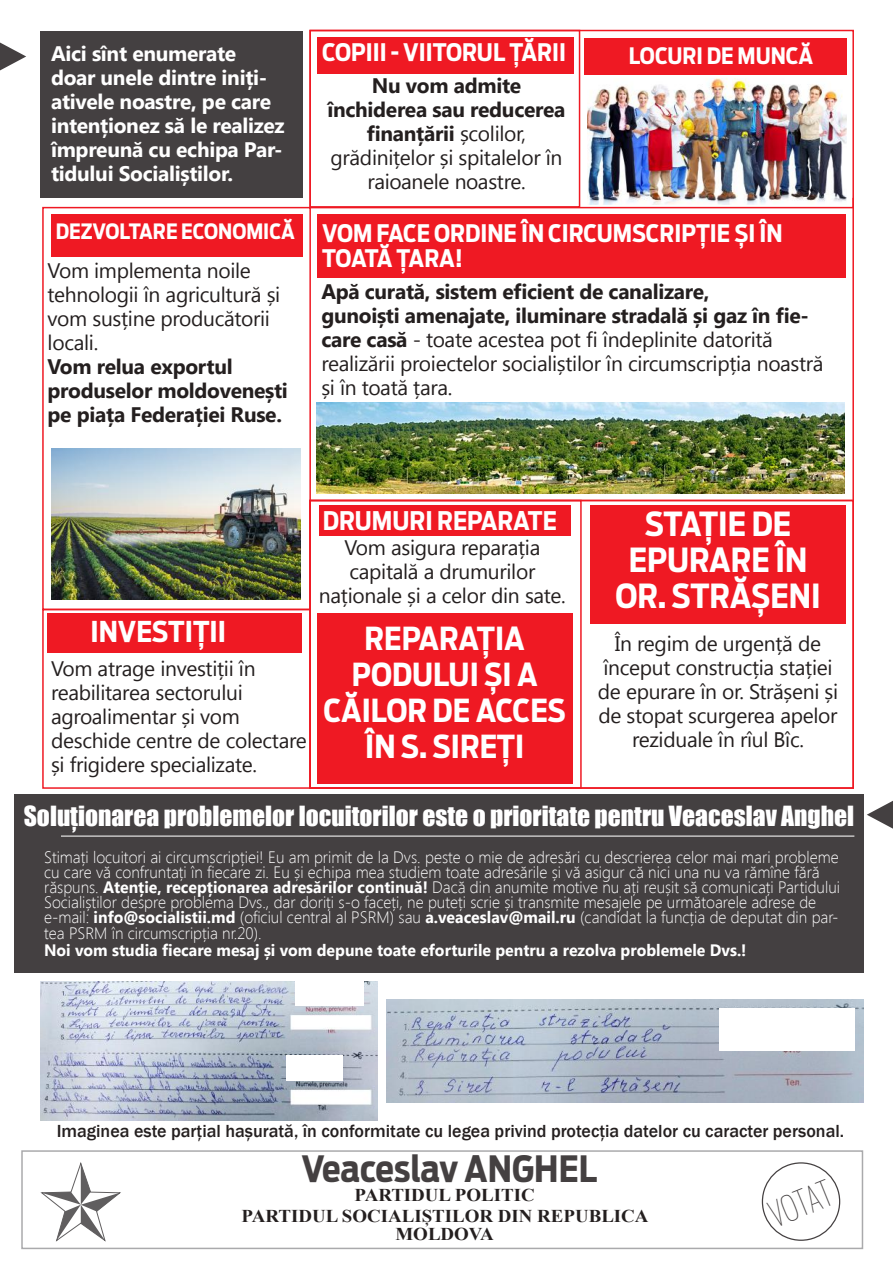
<style>
.page{position:relative;width:893px;height:1263px;background:#fff}
.page>*{position:absolute;margin:0;border:0;box-sizing:border-box;transform-origin:0 0}
.t1{font:700 36px "Ford Antenna Cond";color:#444041}
.t2{font:100 36px "Ford Antenna Extra Cond";color:#444041}
.t3{font:700 33px/36px "Ford Antenna Cond";color:#fff;text-align:center}
.t4{font:700 31.5px/36px "Ford Antenna Cond";color:#fff;text-align:center}
.t5{font:700 28.5px "Ford Antenna Cond";color:#fff}
.t6{font:25.5px "Impact";color:#fff}
.t7{font:700 25.5px "Ford Antenna Cond";color:#fff}
.t8{font:700 24px/25.5px "Ford Antenna Cond";color:#fff}
.t9{font:700 22.5px "Ford Antenna Cond";color:#fff}
.t10{font:21px/24px "Segoe UI";letter-spacing:-.015em;color:#241f1f}
.t11{font:700 21px/24px "Segoe UI";letter-spacing:-.015em;color:#fff}
.t12{font:700 21px/24px "Segoe UI";letter-spacing:-.015em;color:#241f1f}
.t13{font:700 21px "Ford Antenna Cond";color:#fff}
.t14{font:500 18px "Franklin Gothic";color:#241f1f}
.t15{font:700 18px/20.7px "Times New Roman";color:#241f1f;text-align:center;scale:1.05 1}
.t16{font:300 16.5px/15px "Segoe UI";color:#fff;scale:.96 1}
.t17{font:700 16.5px "Segoe UI";color:#fff;scale:.96 1}
.s1{font-weight:700}
</style>
<div class="page">
<div style="left:309px;top:30px;width:545px;height:178px;border:2px solid #ef1923"></div>
<img style="left:588px;top:78px;width:259px;height:126px">
<div style="left:309px;top:500px;width:273px;height:289px;border:2px solid #ef1923"></div>
<div style="left:42px;top:207px;width:269px;height:403px;border:2px solid #ef1923"></div>
<div style="left:14px;top:794px;width:849px;height:178px;background:#444041"></div>
<hr style="left:61px;top:835px;width:793px;height:2px;background:#fff">
<div style="left:318px;top:214px;width:528px;height:63px;background:#ef1923"></div>
<div style="left:51px;top:214px;width:252px;height:43px;background:#ef1923"></div>
<div style="left:319px;top:506px;width:252px;height:30px;background:#ef1923"></div>
<div style="left:590px;top:506px;width:256px;height:118px;background:#ef1923"></div>
<div style="left:317px;top:613px;width:256px;height:171px;background:#ef1923"></div>
<div style="left:48px;top:613px;width:254px;height:40px;background:#ef1923"></div>
<svg style="left:0;top:43px;width:26px;height:27px"></svg>
<svg style="left:867px;top:801px;width:26px;height:28px"></svg>
<div style="left:318px;top:38px;width:256px;height:36px;background:#ef1923"></div>
<div style="left:585px;top:38px;width:262px;height:37px;background:#ef1923"></div>
<hr style="left:852px;top:198px;width:2px;height:302px;background:#ef1923">
<img style="left:316px;top:402px;width:528px;height:91px">
<div style="left:762px;top:1162px;width:78px;height:79px;border:1px solid #444041;border-radius:50%"></div>
<svg style="left:40px;top:1162px;width:81px;height:80px"></svg>
<div style="left:21px;top:1150px;width:842px;height:99px;border:2px solid #aaaaac"></div>
<div style="left:40px;top:31px;width:263px;height:167px;background:#444041"></div>
<div style="left:42px;top:609px;width:269px;height:180px;border:2px solid #ef1923"></div>
<img style="left:41px;top:981px;width:337px;height:139px">
<img style="left:386px;top:999px;width:477px;height:104px">
<div style="left:295px;top:980px;width:68px;height:26px;background:#fff"></div>
<div style="left:719px;top:1008px;width:135px;height:42px;background:#fff"></div>
<img style="left:52px;top:448px;width:249px;height:151px">
<div style="left:286px;top:1055px;width:57px;height:25px;background:#fff"></div>
<p class="t11" style="left:51px;top:41px;width:235px">Aici sînt enumerate doar unele dintre iniți&shy;ativele noastre, pe care intenționez să le realizez împreună cu echipa Par&shy;tidului Socialiștilor.</p>
<p class="t13" style="left:56px;top:213px;width:241px">DEZVOLTARE ECONOMICĂ</p>
<p class="t10" style="left:48px;top:257px;width:234px">Vom implementa noile tehnologii în agricultură și vom susține producătorii locali.</p>
<p class="t12" style="left:48px;top:353px;width:242px">Vom relua exportul produselor moldovenești pe piața Federației Ruse.</p>
<p class="t8" style="left:322px;top:37px;width:245px">COPIII - VIITORUL ȚĂRII</p>
<p class="t9" style="left:629px;top:36px;width:186px">LOCURI DE MUNCĂ</p>
<p class="t10" style="left:327px;top:72px;width:239px;text-align:center"><span class="s1">Nu vom admite închiderea sau reducerea finanțării</span> școlilor, grădinițelor și spitalelor în raioanele noastre.</p>
<p class="t8" style="left:322px;top:217px;width:462px">VOM FACE ORDINE ÎN CIRCUMSCRIPȚIE ȘI ÎN<br>TOATĂ ȚARA!</p>
<p class="t10" style="left:321px;top:278px;width:504px"><span class="s1">Apă curată, sistem eficient de canalizare,<br>gunoiști amenajate, iluminare stradală și gaz în fie&shy;care casă</span> - toate acestea pot fi îndeplinite datorită realizării proiectelor socialiștilor în circumscripția noastră și în toată țara.</p>
<h3 class="t5" style="left:90px;top:606px;width:137px">INVESTIȚII</h3>
<p class="t10" style="left:51px;top:655px;width:257px">Vom atrage investiții în reabilitarea sectorului agroalimentar și vom deschide centre de colectare și frigidere specializate.</p>
<p class="t7" style="left:323px;top:498px;width:236px">DRUMURI REPARATE</p>
<p class="t10" style="left:319px;top:535px;width:248px;text-align:center">Vom asigura reparația capitală a drumurilor naționale și a celor din sate.</p>
<h3 class="t4" style="left:324px;top:617px;width:244px">REPARAȚIA<br>PODULUI ȘI A<br>CĂILOR DE ACCES<br>ÎN S. SIREȚI</h3>
<h2 class="t3" style="left:615px;top:502px;width:207px">STAȚIE DE<br>EPURARE ÎN<br>OR. STRĂȘENI</h2>
<p class="t10" style="left:598px;top:631px;width:242px;text-align:center">În regim de urgență de început construcția stației de epurare în or. Strășeni și de stopat scurgerea apelor reziduale în rîul Bîc.</p>
<p class="t6" style="left:24px;top:796px;width:832px">Soluționarea problemelor locuitorilor este o prioritate pentru Veaceslav Anghel</p>
<p class="t16" style="left:44px;top:849px;width:831px">Stimați locuitori ai circumscripției! Eu am primit de la Dvs. peste o mie de adresări cu descrierea celor mai mari probleme cu care vă confruntați în fiecare zi. Eu și echipa mea studiem toate adresările și vă asigur că nici una nu va rămîne fără răspuns. <span class="s1">Atenție, recepționarea adresărilor continuă!</span> Dacă din anumite motive nu ați reușit să comunicați Partidului Socialiștilor despre problema Dvs., dar doriți s-o faceți, ne puteți scrie și transmite mesajele pe următoarele adrese de e-mail: <span class="s1">info@socialistii.md</span> (oficiul central al PSRM) sau <span class="s1">a.veaceslav@mail.ru</span> (candidat la funcția de deputat din par-</p>
<p class="t16" style="left:44px;top:925px;width:228px">tea PSRM în circumscripția nr.20).</p>
<p class="t17" style="left:44px;top:938px;width:733px">Noi vom studia fiecare mesaj și vom depune toate eforturile pentru a rezolva problemele Dvs.!</p>
<p class="t14" style="left:57px;top:1120px;width:789px">Imaginea este parțial hașurată, în conformitate cu legea privind protecția datelor cu caracter personal.</p>
<h1 class="t1" style="left:301px;top:1136px;width:297px">Veaceslav ANGHEL</h1>
<p class="t15" style="left:242px;top:1184px;width:389px">PARTIDUL POLITIC<br>PARTIDUL SOCIALIȘTILOR DIN REPUBLICA</p>
<p class="t15" style="left:395px;top:1223px;width:95px">MOLDOVA</p>
<h1 class="t2" style="left:760px;top:1188px;width:66px;rotate:-22deg">VOTAT</h1>
</div>
